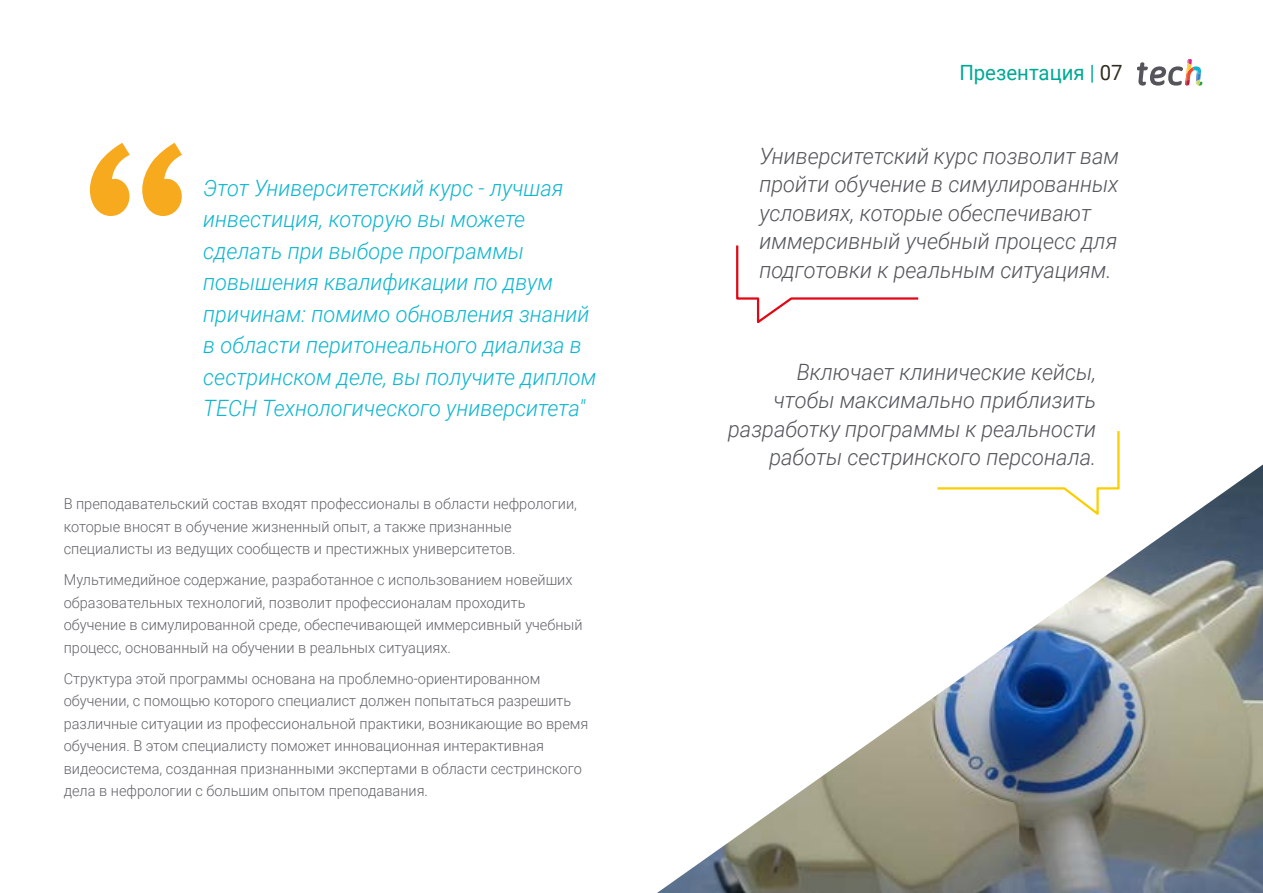
<style>
.page{position:relative;width:1263px;height:893px;background:#fff}
.page>*{position:absolute;margin:0;border:0;box-sizing:border-box;transform-origin:0 0}
.t1{font:italic 300 22.5px/28.5px "Roboto";color:#52555b;text-align:right}
.t2{font:italic 300 22.5px/31.5px "Roboto";color:#0fb6cf}
.t3{font:21px "Roboto";color:#00a996}
.t4{font:300 15px/22.5px "Roboto";color:#61646a}
.s1{color:#312e20}
</style>
<div class="page">
<img style="left:657px;top:464px;width:606px;height:429px">
<svg style="left:90px;top:143px;width:92px;height:73px"></svg>
<svg style="left:935px;top:431px;width:186px;height:87px"></svg>
<svg style="left:736px;top:245px;width:183px;height:79px"></svg>
<svg style="left:1137px;top:59px;width:65px;height:27px"></svg>
<p class="t2" style="left:203px;top:171px;width:394px">Этот Университетский курс - лучшая инвестиция, которую вы можете сделать при выборе программы повышения квалификации по двум причинам: помимо обновления знаний в области перитонеального диализа в сестринском деле, вы получите диплом TECH Технологического университета"</p>
<p class="t4" style="left:64px;top:492px;width:515px">В преподавательский состав входят профессионалы в области нефрологии, которые вносят в обучение жизненный опыт, а также признанные специалисты из ведущих сообществ и престижных университетов.</p>
<p class="t4" style="left:64px;top:568px;width:520px">Мультимедийное содержание, разработанное с использованием новейших образовательных технологий, позволит профессионалам проходить обучение в симулированной среде, обеспечивающей иммерсивный учебный процесс, основанный на обучении в реальных ситуациях.</p>
<p class="t4" style="left:64px;top:667px;width:526px">Структура этой программы основана на проблемно-ориентированном обучении, с помощью которого специалист должен попытаться разрешить различные ситуации из профессиональной практики, возникающие во время обучения. В этом специалисту поможет инновационная интерактивная видеосистема, созданная признанными экспертами в области сестринского дела в нефрологии с большим опытом преподавания.</p>
<h2 class="t3" style="left:959px;top:57px;width:165px">Презентация | <span class="s1">07</span></h2>
<h1 class="t1" style="left:759px;top:140px;width:361px;text-align:left">Университетский курс позволит вам пройти обучение в симулированных условиях, которые обеспечивают иммерсивный учебный процесс для подготовки к реальным ситуациям.</h1>
<h1 class="t1" style="left:728px;top:357px;width:370px">Включает клинические кейсы,<br>чтобы максимально приблизить разработку программы к реальности работы сестринского персонала.</h1>
</div>
